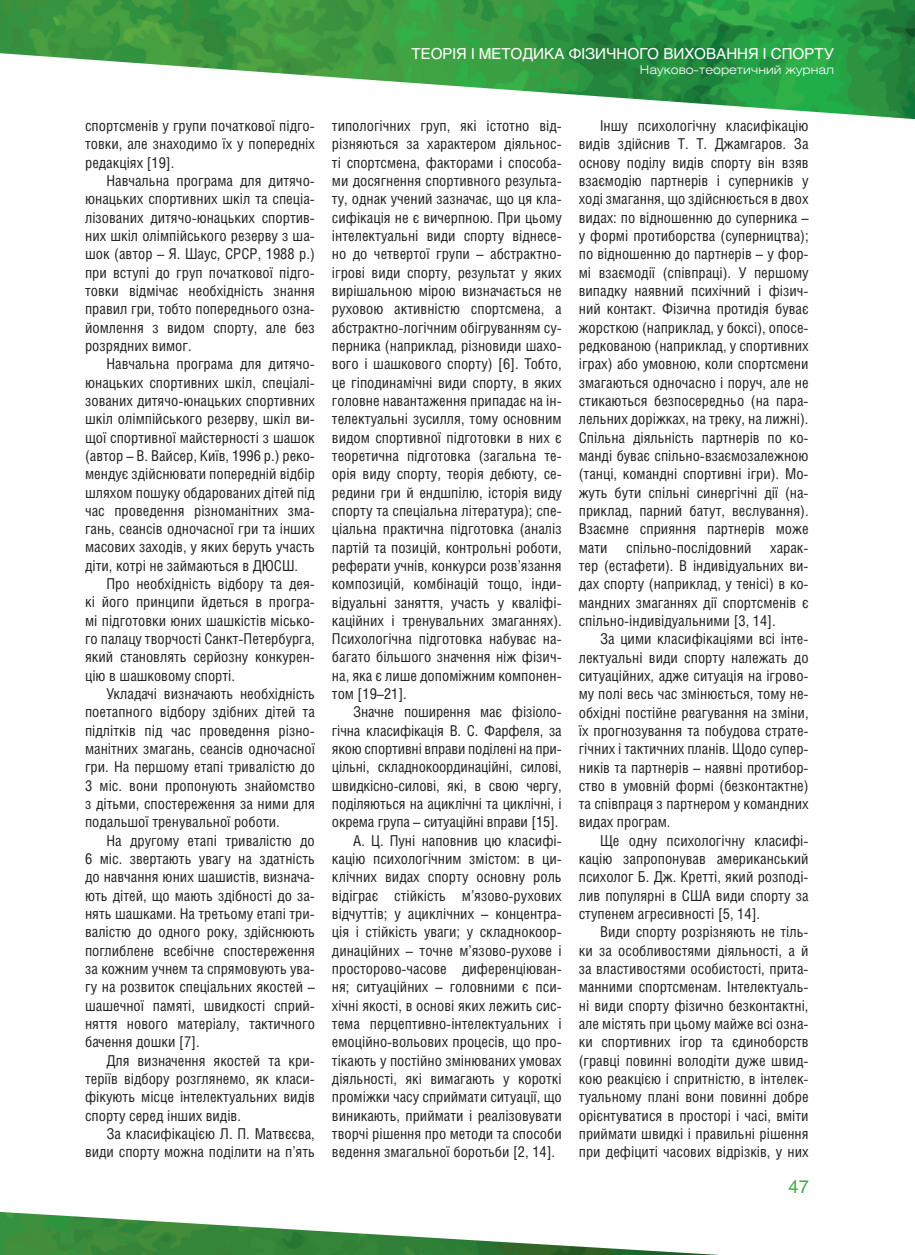
<style>
.page{position:relative;width:915px;height:1255px;background:#fff}
.page>*{position:absolute;margin:0;border:0;box-sizing:border-box;transform-origin:0 0}
.t1{font:18px "Helios C";color:#40ae49}
.t2{font:15px/18.3px "Helios Cond C";color:#231f20;text-align:justify}
.t3{font:15px "Helios C";color:#fff}
.t4{font:12px "Helios Ext Light C";color:#fff}
</style>
<div class="page">
<img style="left:0;top:0;width:914px;height:119px">
<img style="left:0;top:1212px;width:703px;height:42px">
<p class="t3" style="left:411px;top:44px;width:421px">Теорія і методика фізичного виховання і спорту</p>
<p class="t4" style="left:639px;top:62px;width:196px">Науково-теоретичний журнал</p>
<p class="t2" style="left:85px;top:116px;width:231px">спортсменів у групи початкової підго&shy;товки, але знаходимо їх у попередніх редакціях [19].</p>
<p class="t2" style="left:85px;top:171px;width:231px;text-indent:21px">Навчальна програма для дитячо&shy;юнацьких спортивних шкіл та спеціа&shy;лізованих дитячо-юнацьких спортив&shy;них шкіл олімпійського резерву з ша&shy;шок (автор – Я. Шаус, СРСР, 1988 р.) при вступі до груп початкової підго&shy;товки відмічає необхідність знання правил гри, тобто попереднього озна&shy;йомлення з видом спорту, але без розрядних вимог.</p>
<p class="t2" style="left:85px;top:354px;width:231px;text-indent:21px">Навчальна програма для дитячо&shy;юнацьких спортивних шкіл, спеціалі&shy;зованих дитячо-юнацьких спортивних шкіл олімпійського резерву, шкіл ви&shy;щої спортивної майстерності з шашок (автор – В. Вайсер, Київ, 1996 р.) реко&shy;мендує здійснювати попередній відбір шляхом пошуку обдарованих дітей під час проведення різноманітних зма&shy;гань, сеансів одночасної гри та інших масових заходів, у яких беруть участь діти, котрі не займаються в ДЮСШ.</p>
<p class="t2" style="left:85px;top:574px;width:231px;text-indent:21px">Про необхідність відбору та дея&shy;кі його принципи йдеться в програ&shy;мі підготовки юних шашкістів місько&shy;го палацу творчості Санкт-Петербурга, який становлять серйозну конкурен&shy;цію в шашковому спорті.</p>
<p class="t2" style="left:85px;top:684px;width:231px;text-indent:21px">Укладачі визначають необхідність поетапного відбору здібних дітей та підлітків під час проведення різно&shy;манітних змагань, сеансів одночасної гри. На першому етапі тривалістю до 3 міс. вони пропонують знайомство з дітьми, спостереження за ними для подальшої тренувальної роботи.</p>
<p class="t2" style="left:85px;top:830px;width:231px;text-indent:21px">На другому етапі тривалістю до 6 міс. звертають увагу на здатність до навчання юних шашистів, визнача&shy;ють дітей, що мають здібності до за&shy;нять шашками. На третьому етапі три&shy;валістю до одного року, здійснюють поглиблене всебічне спостереження за кожним учнем та спрямовують ува&shy;гу на розвиток спеціальних якостей – шашечної памяті, швидкості сприй&shy;няття нового матеріалу, тактичного бачення дошки [7].</p>
<p class="t2" style="left:85px;top:1050px;width:231px;text-indent:21px">Для визначення якостей та кри&shy;теріїв відбору розглянемо, як класи&shy;фікують місце інтелектуальних видів спорту серед інших видів.</p>
<p class="t2" style="left:85px;top:1124px;width:231px;text-align:right">За класифікацією Л. П. Матвєєва, види спорту можна поділити на п’ять</p>
<p class="t2" style="left:332px;top:116px;width:231px">типологічних груп, які істотно від&shy;різняються за характером діяльнос&shy;ті спортсмена, факторами і способа&shy;ми досягнення спортивного результа&shy;ту, однак учений зазначає, що ця кла&shy;сифікація не є вичерпною. При цьому інтелектуальні види спорту віднесе&shy;но до четвертої групи – абстрактно&shy;ігрові види спорту, результат у яких вирішальною мірою визначається не руховою активністю спортсмена, а абстрактно-логічним обігруванням су&shy;перника (наприклад, різновиди шахо&shy;вого і шашкового спорту) [6]. Тобто, це гіподинамічні види спорту, в яких головне навантаження припадає на ін&shy;телектуальні зусилля, тому основним видом спортивної підготовки в них є теоретична підготовка (загальна те&shy;орія виду спорту, теорія дебюту, се&shy;редини гри й ендшпілю, історія виду спорту та спеціальна література); спе&shy;ціальна практична підготовка (аналіз партій та позицій, контрольні роботи, реферати учнів, конкурси розв’язання композицій, комбінацій тощо, інди&shy;відуальні заняття, участь у кваліфі&shy;каційних і тренувальних змаганнях).<br>Психологічна підготовка набуває на&shy;багато більшого значення ніж фізич&shy;на, яка є лише допоміжним компонен&shy;том [19–21].</p>
<p class="t2" style="left:353px;top:702px;width:210px">Значне поширення має фізіоло-</p>
<p class="t2" style="left:332px;top:721px;width:231px">гічна класифікація В. С. Фарфеля, за</p>
<p class="t2" style="left:332px;top:739px;width:231px">якою спортивні вправи поділені на при-</p>
<p class="t2" style="left:332px;top:757px;width:231px">цільні, складнокоординаційні, силові,</p>
<p class="t2" style="left:332px;top:776px;width:231px">швидкісно-силові, які, в свою чергу,</p>
<p class="t2" style="left:332px;top:794px;width:231px">поділяються на ациклічні та циклічні, і</p>
<p class="t2" style="left:332px;top:812px;width:228px">окрема група – ситуаційні вправи [15].</p>
<p class="t2" style="left:353px;top:831px;width:210px">А. Ц. Пуні наповнив цю класифі-</p>
<p class="t2" style="left:332px;top:849px;width:231px">кацію психологічним змістом: в ци-</p>
<p class="t2" style="left:332px;top:867px;width:231px">клічних видах спорту основну роль</p>
<p class="t2" style="left:332px;top:885px;width:231px">відіграє стійкість м’язово-рухових</p>
<p class="t2" style="left:332px;top:904px;width:231px">відчуттів; у ациклічних – концентра-</p>
<p class="t2" style="left:332px;top:922px;width:231px">ція і стійкість уваги; у складнокоор-</p>
<p class="t2" style="left:332px;top:940px;width:231px">динаційних – точне м’язово-рухове і</p>
<p class="t2" style="left:332px;top:959px;width:231px">просторово-часове диференціюван-</p>
<p class="t2" style="left:332px;top:977px;width:231px">ня; ситуаційних – головними є пси-</p>
<p class="t2" style="left:332px;top:995px;width:231px">хічні якості, в основі яких лежить сис-</p>
<p class="t2" style="left:332px;top:1014px;width:231px">тема перцептивно-інтелектуальних і</p>
<p class="t2" style="left:332px;top:1032px;width:231px">емоційно-вольових процесів, що про-</p>
<p class="t2" style="left:332px;top:1050px;width:231px">тікають у постійно змінюваних умовах</p>
<p class="t2" style="left:332px;top:1069px;width:231px">діяльності, які вимагають у короткі</p>
<p class="t2" style="left:332px;top:1087px;width:231px">проміжки часу сприймати ситуації, що</p>
<p class="t2" style="left:332px;top:1105px;width:231px">виникають, приймати і реалізовувати</p>
<p class="t2" style="left:332px;top:1124px;width:231px">творчі рішення про методи та способи</p>
<p class="t2" style="left:332px;top:1142px;width:225px">ведення змагальної боротьби [2, 14].</p>
<p class="t2" style="left:578px;top:116px;width:231px;text-indent:21px">Іншу психологічну класифікацію видів здійснив Т. Т. Джамгаров. За основу поділу видів спорту він взяв взаємодію партнерів і суперників у ході змагання, що здійснюється в двох видах: по відношенню до суперника – у формі протиборства (суперництва); по відношенню до партнерів – у фор&shy;мі взаємодії (співпраці). У першому випадку наявний психічний і фізич&shy;ний контакт. Фізична протидія буває жорсткою (наприклад, у боксі), опосе&shy;редкованою (наприклад, у спортивних іграх) або умовною, коли спортсмени змагаються одночасно і поруч, але не стикаються безпосередньо (на пара&shy;лельних доріжках, на треку, на лижні).<br>Спільна діяльність партнерів по ко&shy;манді буває спільно-взаємозалежною (танці, командні спортивні ігри). Мо&shy;жуть бути спільні синергічні дії (на&shy;приклад, парний батут, веслування).<br>Взаємне сприяння партнерів може мати спільно-послідовний харак&shy;тер (естафети). В індивідуальних ви&shy;дах спорту (наприклад, у тенісі) в ко&shy;мандних змаганнях дії спортсменів є спільно-індивідуальними [3, 14].</p>
<p class="t2" style="left:578px;top:629px;width:231px;text-indent:21px">За цими класифікаціями всі інте&shy;лектуальні види спорту належать до ситуаційних, адже ситуація на ігрово&shy;му полі весь час змінюється, тому не&shy;обхідні постійне реагування на зміни, їх прогнозування та побудова страте&shy;гічних і тактичних планів. Щодо супер&shy;ників та партнерів – наявні протибор&shy;ство в умовній формі (безконтактне) та співпраця з партнером у командних видах програм.</p>
<p class="t2" style="left:578px;top:831px;width:231px;text-indent:21px">Ще одну психологічну класифі&shy;кацію запропонував американський психолог Б. Дж. Кретті, який розподі&shy;лив популярні в США види спорту за ступенем агресивності [5, 14].</p>
<p class="t2" style="left:578px;top:922px;width:231px;text-indent:21px">Види спорту розрізняють не тіль&shy;ки за особливостями діяльності, а й за властивостями особистості, прита&shy;манними спортсменам. Інтелектуаль&shy;ні види спорту фізично безконтактні, але містять при цьому майже всі озна&shy;ки спортивних ігор та єдиноборств (гравці повинні володіти дуже швид&shy;кою реакцією і спритністю, в інтелек&shy;туальному плані вони повинні добре орієнтуватися в просторі і часі, вміти приймати швидкі і правильні рішення при дефіциті часових відрізків, у них</p>
<p class="t1" style="left:788px;top:1175px;width:22px">47</p>
</div>
